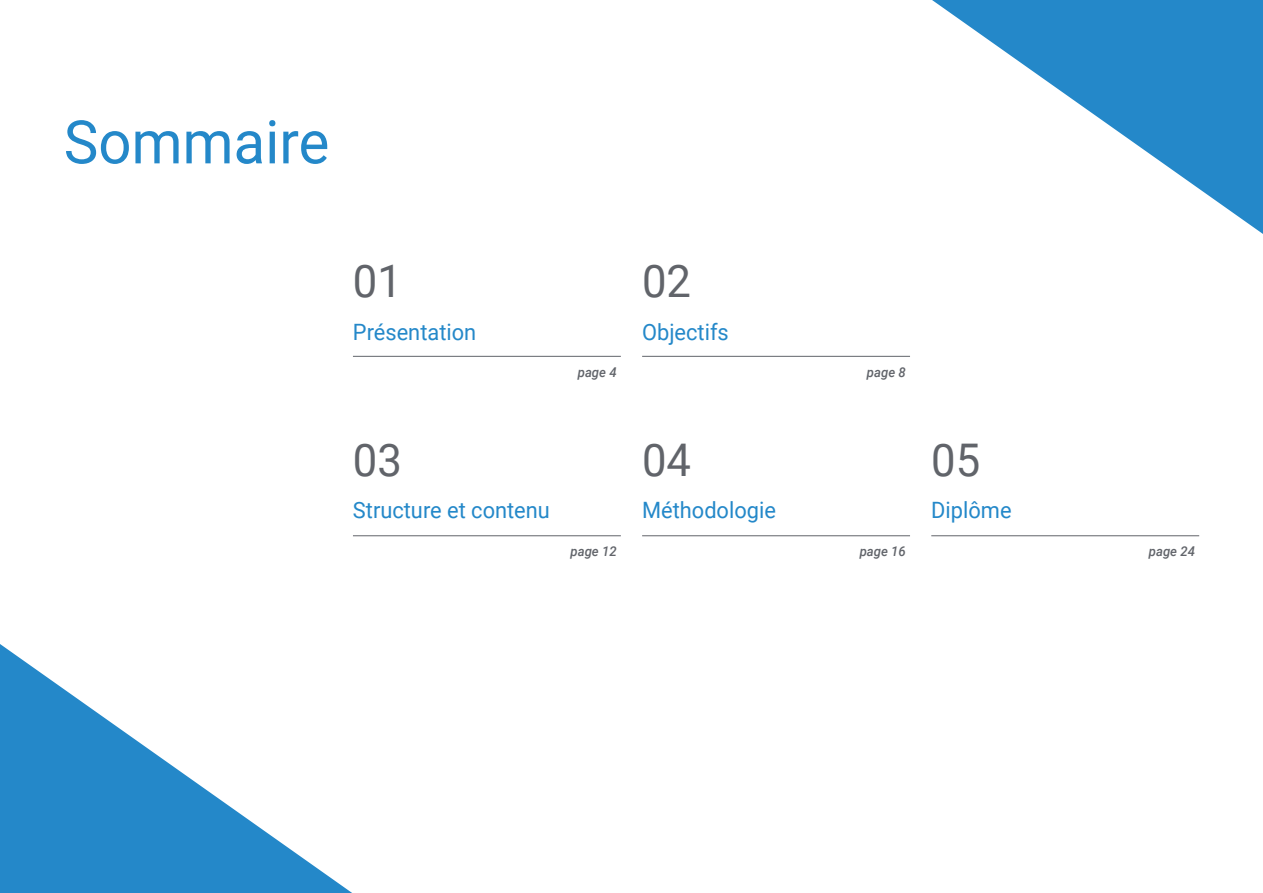
<style>
.page{position:relative;width:1263px;height:893px;background:#fff}
.page>*{position:absolute;margin:0;border:0;box-sizing:border-box;transform-origin:0 0}
.t1{font:60px "Roboto";color:#2488c9}
.t2{font:45px "Roboto";color:#61646a}
.t3{font:22.5px "Roboto";color:#2488c9}
.t4{font:italic 500 13.5px "Roboto";color:#61646a}
</style>
<div class="page">
<svg style="left:0;top:644px;width:352px;height:249px"></svg>
<svg style="left:932px;top:0;width:331px;height:234px"></svg>
<hr style="left:353px;top:356px;width:268px;height:1px;background:#61646a">
<hr style="left:353px;top:535px;width:268px;height:1px;background:#61646a">
<hr style="left:642px;top:356px;width:268px;height:1px;background:#61646a">
<hr style="left:642px;top:535px;width:268px;height:1px;background:#61646a">
<hr style="left:931px;top:535px;width:268px;height:1px;background:#61646a">
<h1 class="t1" style="left:64px;top:100px;width:267px">Sommaire</h1>
<h2 class="t2" style="left:353px;top:250px;width:51px">01</h2>
<h2 class="t2" style="left:642px;top:250px;width:51px">02</h2>
<p class="t3" style="left:353px;top:316px;width:125px">Présentation</p>
<p class="t3" style="left:642px;top:316px;width:88px">Objectifs</p>
<p class="t4" style="left:578px;top:363px;width:40px">page 4</p>
<h2 class="t2" style="left:353px;top:428px;width:51px">03</h2>
<h2 class="t2" style="left:642px;top:428px;width:51px">04</h2>
<p class="t3" style="left:353px;top:494px;width:198px">Structure et contenu</p>
<p class="t3" style="left:642px;top:494px;width:135px">Méthodologie</p>
<p class="t4" style="left:570px;top:542px;width:48px">page 12</p>
<p class="t4" style="left:867px;top:363px;width:40px">page 8</p>
<p class="t4" style="left:860px;top:542px;width:48px">page 16</p>
<h2 class="t2" style="left:931px;top:428px;width:51px">05</h2>
<p class="t3" style="left:931px;top:494px;width:82px">Diplôme</p>
<p class="t4" style="left:1149px;top:542px;width:48px">page 24</p>
</div>
